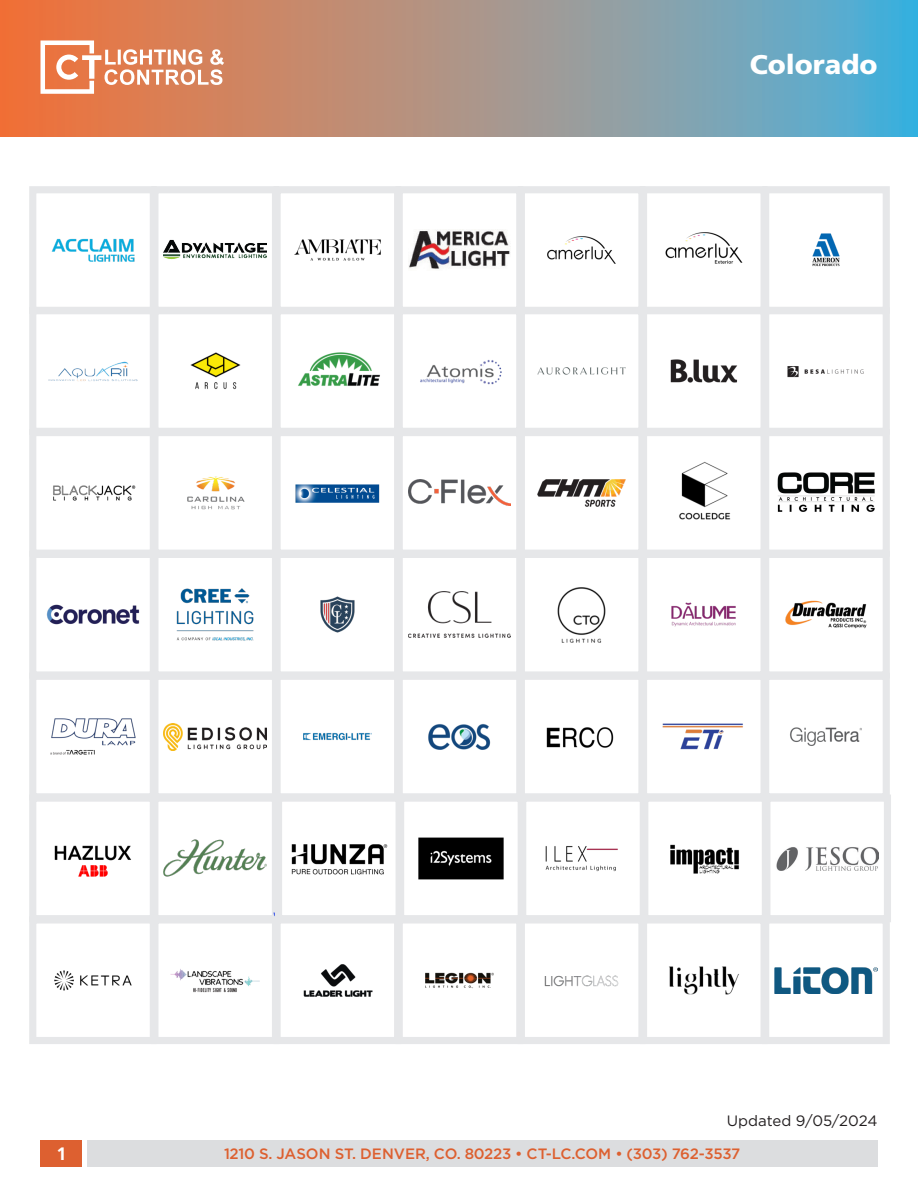
<style>
.page{position:relative;width:918px;height:1188px;background:#fff}
.page>*{position:absolute;margin:0;border:0;box-sizing:border-box;transform-origin:0 0}
.Line_Name{font:900 27px "Frutiger LT Pro";color:#fff}
.Line_Name-2{font:300 condensed 18.45px "Frutiger LT Pro";color:#203fe8}
.t1{font:700 18px "Frutiger LT Pro";color:#fff}
.t2{font:500 15px "Gotham Pro";letter-spacing:-.02em;color:#dd6030}
.t3{font:15px "Gotham Pro";color:#231f20}
</style>
<div class="page">
<div style="left:29px;top:186px;width:128px;height:128px;border:7px solid #e6e7e9"></div>
<img style="left:51px;top:238px;width:84px;height:24px">
<div style="left:151px;top:186px;width:128px;height:128px;border:7px solid #e6e7e9"></div>
<img style="left:164px;top:239px;width:103px;height:21px">
<div style="left:274px;top:186px;width:127px;height:128px;border:7px solid #e6e7e9"></div>
<img style="left:294px;top:239px;width:87px;height:22px">
<div style="left:396px;top:186px;width:127px;height:128px;border:7px solid #e6e7e9"></div>
<img style="left:409px;top:230px;width:101px;height:39px">
<div style="left:518px;top:186px;width:128px;height:128px;border:7px solid #e6e7e9"></div>
<img style="left:547px;top:236px;width:69px;height:28px">
<div style="left:640px;top:186px;width:128px;height:128px;border:7px solid #e6e7e9"></div>
<img style="left:665px;top:232px;width:78px;height:32px">
<div style="left:762px;top:186px;width:128px;height:128px;border:7px solid #e6e7e9"></div>
<img style="left:812px;top:233px;width:28px;height:34px">
<div style="left:29px;top:307px;width:128px;height:128px;border:7px solid #e6e7e9"></div>
<img style="left:48px;top:361px;width:90px;height:21px">
<div style="left:151px;top:307px;width:128px;height:128px;border:7px solid #e6e7e9"></div>
<img style="left:190px;top:352px;width:51px;height:38px">
<div style="left:274px;top:307px;width:127px;height:128px;border:7px solid #e6e7e9"></div>
<img style="left:298px;top:352px;width:82px;height:34px">
<div style="left:396px;top:307px;width:127px;height:128px;border:7px solid #e6e7e9"></div>
<img style="left:420px;top:359px;width:82px;height:26px">
<div style="left:518px;top:307px;width:128px;height:128px;border:7px solid #e6e7e9"></div>
<img style="left:537px;top:367px;width:89px;height:8px">
<div style="left:640px;top:307px;width:128px;height:128px;border:7px solid #e6e7e9"></div>
<img style="left:670px;top:359px;width:68px;height:24px">
<div style="left:762px;top:307px;width:128px;height:128px;border:7px solid #e6e7e9"></div>
<img style="left:787px;top:366px;width:77px;height:12px">
<div style="left:29px;top:429px;width:128px;height:128px;border:7px solid #e6e7e9"></div>
<img style="left:53px;top:485px;width:83px;height:16px">
<div style="left:151px;top:429px;width:128px;height:128px;border:7px solid #e6e7e9"></div>
<img style="left:187px;top:476px;width:58px;height:34px">
<div style="left:274px;top:429px;width:127px;height:128px;border:7px solid #e6e7e9"></div>
<img style="left:295px;top:484px;width:85px;height:19px">
<div style="left:396px;top:429px;width:127px;height:128px;border:7px solid #e6e7e9"></div>
<img style="left:408px;top:480px;width:103px;height:26px">
<div style="left:518px;top:429px;width:128px;height:128px;border:7px solid #e6e7e9"></div>
<img style="left:537px;top:479px;width:89px;height:28px">
<div style="left:640px;top:429px;width:128px;height:128px;border:7px solid #e6e7e9"></div>
<img style="left:679px;top:461px;width:52px;height:59px">
<div style="left:762px;top:429px;width:128px;height:128px;border:7px solid #e6e7e9"></div>
<img style="left:777px;top:472px;width:98px;height:40px">
<div style="left:29px;top:551px;width:128px;height:128px;border:7px solid #e6e7e9"></div>
<img style="left:46px;top:604px;width:94px;height:21px">
<div style="left:151px;top:551px;width:128px;height:128px;border:7px solid #e6e7e9"></div>
<img style="left:176px;top:588px;width:78px;height:53px">
<div style="left:274px;top:551px;width:127px;height:128px;border:7px solid #e6e7e9"></div>
<img style="left:320px;top:596px;width:35px;height:37px">
<div style="left:396px;top:551px;width:127px;height:128px;border:7px solid #e6e7e9"></div>
<img style="left:408px;top:592px;width:103px;height:46px">
<div style="left:518px;top:551px;width:128px;height:128px;border:7px solid #e6e7e9"></div>
<img style="left:557px;top:587px;width:49px;height:56px">
<div style="left:640px;top:551px;width:128px;height:128px;border:7px solid #e6e7e9"></div>
<img style="left:671px;top:602px;width:65px;height:25px">
<div style="left:762px;top:551px;width:128px;height:128px;border:7px solid #e6e7e9"></div>
<img style="left:785px;top:600px;width:82px;height:29px">
<div style="left:29px;top:673px;width:128px;height:127px;border:7px solid #e6e7e9"></div>
<img style="left:50px;top:718px;width:86px;height:37px">
<div style="left:151px;top:673px;width:128px;height:127px;border:7px solid #e6e7e9"></div>
<img style="left:164px;top:723px;width:103px;height:27px">
<div style="left:274px;top:673px;width:127px;height:127px;border:7px solid #e6e7e9"></div>
<img style="left:303px;top:732px;width:69px;height:9px">
<div style="left:396px;top:673px;width:127px;height:127px;border:7px solid #e6e7e9"></div>
<img style="left:428px;top:724px;width:63px;height:26px">
<div style="left:518px;top:673px;width:128px;height:127px;border:7px solid #e6e7e9"></div>
<img style="left:546px;top:727px;width:68px;height:21px">
<div style="left:640px;top:673px;width:128px;height:127px;border:7px solid #e6e7e9"></div>
<img style="left:662px;top:723px;width:81px;height:27px">
<div style="left:762px;top:673px;width:128px;height:127px;border:7px solid #e6e7e9"></div>
<img style="left:790px;top:727px;width:72px;height:19px">
<div style="left:29px;top:795px;width:128px;height:127px;border:7px solid #e6e7e9"></div>
<img style="left:54px;top:845px;width:77px;height:32px">
<div style="left:151px;top:795px;width:128px;height:127px;border:7px solid #e6e7e9"></div>
<img style="left:164px;top:840px;width:102px;height:37px">
<div style="left:275px;top:795px;width:128px;height:127px;border:7px solid #e6e7e9"></div>
<img style="left:291px;top:844px;width:97px;height:31px">
<div style="left:397px;top:795px;width:128px;height:127px;border:7px solid #e6e7e9"></div>
<img style="left:418px;top:837px;width:86px;height:43px">
<div style="left:519px;top:795px;width:128px;height:127px;border:7px solid #e6e7e9"></div>
<img style="left:545px;top:846px;width:73px;height:26px">
<div style="left:641px;top:795px;width:128px;height:127px;border:7px solid #e6e7e9"></div>
<img style="left:670px;top:844px;width:69px;height:30px">
<div style="left:763px;top:795px;width:128px;height:127px;border:7px solid #e6e7e9"></div>
<img style="left:776px;top:847px;width:102px;height:24px">
<div style="left:29px;top:916px;width:128px;height:128px;border:7px solid #e6e7e9"></div>
<img style="left:54px;top:970px;width:78px;height:21px">
<div style="left:151px;top:916px;width:128px;height:128px;border:7px solid #e6e7e9"></div>
<img style="left:170px;top:969px;width:90px;height:24px">
<div style="left:274px;top:916px;width:127px;height:128px;border:7px solid #e6e7e9"></div>
<img style="left:303px;top:964px;width:70px;height:33px">
<div style="left:396px;top:916px;width:127px;height:128px;border:7px solid #e6e7e9"></div>
<img style="left:425px;top:972px;width:69px;height:17px">
<div style="left:518px;top:916px;width:128px;height:128px;border:7px solid #e6e7e9"></div>
<img style="left:544px;top:975px;width:75px;height:12px">
<div style="left:640px;top:916px;width:128px;height:128px;border:7px solid #e6e7e9"></div>
<img style="left:669px;top:966px;width:70px;height:29px">
<div style="left:762px;top:916px;width:128px;height:128px;border:7px solid #e6e7e9"></div>
<img style="left:775px;top:967px;width:102px;height:26px">
<svg style="left:0;top:0;width:918px;height:136px;background:#a2958d"></svg>
<div style="left:40px;top:1140px;width:42px;height:27px;background:#dd6030"></div>
<div style="left:87px;top:1140px;width:791px;height:27px;background:#dcdddf"></div>
<svg style="left:40px;top:40px;width:184px;height:54px"></svg>
<p class="Line_Name-2" style="left:273px;top:905px;width:9px">v</p>
<p class="Line_Name" style="left:750px;top:48px;width:129px">Colorado</p>
<p class="t3" style="left:727px;top:1112px;width:152px">Updated 9/05/2024</p>
<p class="t1" style="left:56px;top:1143px;width:12px">1</p>
<p class="t2" style="left:224px;top:1145px;width:518px">1210 S. JASON ST. DENVER, CO. 80223 • CT-LC.COM • (303) 762-3537</p>
</div>
